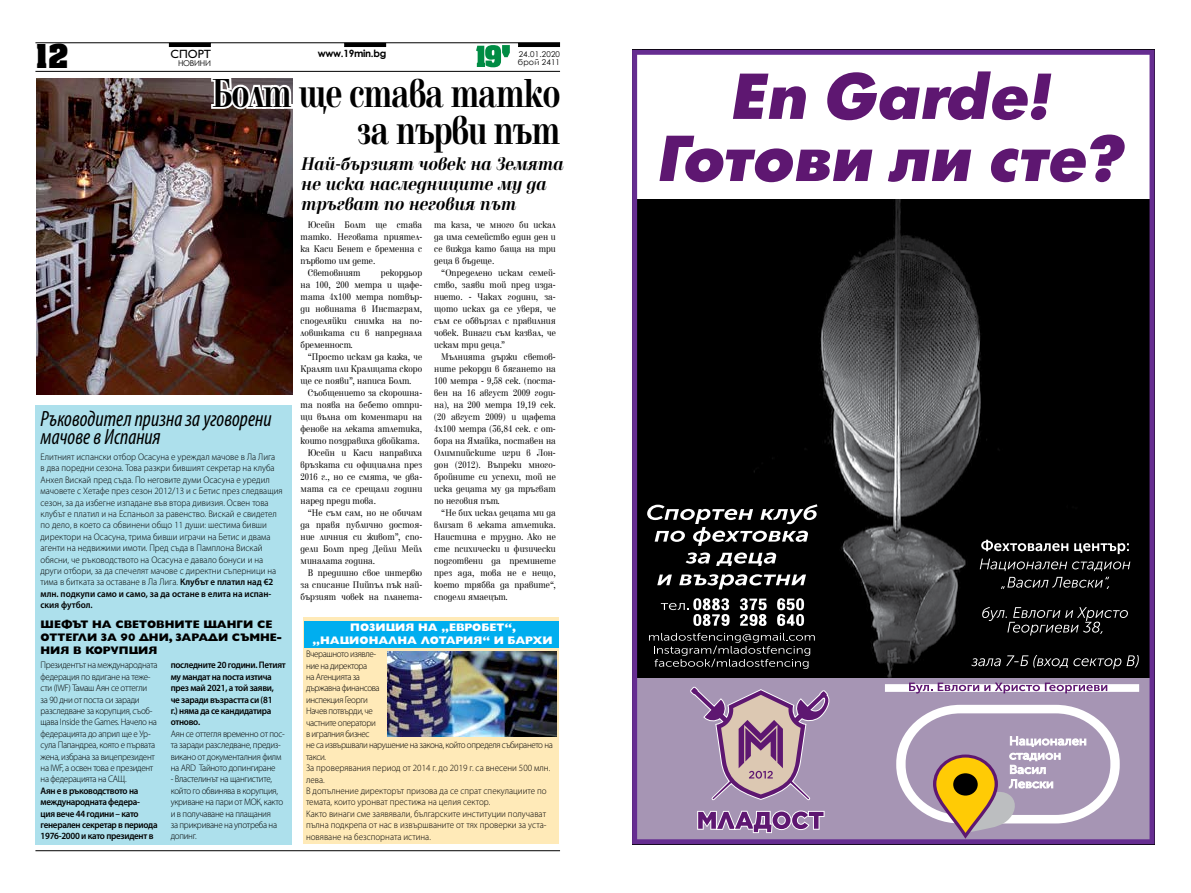
<style>
.page{position:relative;width:1191px;height:893px;background:#fff}
.page>*{position:absolute;margin:0;border:0;box-sizing:border-box;transform-origin:0 0}
.t1{font:700 42px/37px "Elfin CYR";letter-spacing:-.025em;color:#000;text-align:right;scale:.75 1}
.t2{font:700 28px "Achen Cyr";color:#000}
.t3{font:italic condensed 22.2px/18px "Myriad Pro";color:#000;scale:.95 1}
.t4{font:italic 700 19px/20px "Elfin CYR";color:#000;scale:.85 1}
.t5{font:12px "Gilt";color:#000}
.t6{font:800 11px/13.2px "Gilt";color:#000}
.t7{font:800 11px/13.2px "Gilt";color:#fff;text-align:center}
.t8{font:10px/12px "Elfin CYR";letter-spacing:.01em;color:#000;text-align:justify;scale:.85 1}
.t9{font:700 10px "Century Gothic";letter-spacing:-.03em;color:#000}
.t10{font:300 9.5px/11.4px "Myriad Pro";letter-spacing:-.005em;color:#000;scale:.95 1}
.t11{font:300 9.5px/11.4px "Myriad Pro";letter-spacing:-.03em;color:#000;scale:.95 1}
.t12{font:600 9.5px/11.4px "Myriad Pro";letter-spacing:-.03em;color:#000;scale:.95 1}
.t13{font:8px "Century Gothic";letter-spacing:.02em;color:#000}
.s1{font-weight:600}
</style>
<div class="page">
<hr style="left:35px;top:43px;width:525px;height:1px;background:#000">
<hr style="left:35px;top:71px;width:525px;height:1px;background:#000">
<div style="left:169px;top:43px;width:42px;height:4px;border:1px solid #000"></div>
<hr style="left:35px;top:850px;width:525px;height:1px;background:#000">
<div style="left:35px;top:405px;width:257px;height:440px;background:#ade0ec"></div>
<div style="left:303px;top:617px;width:255px;height:227px;background:#ffeab8"></div>
<img style="left:387px;top:651px;width:169px;height:85px">
<div style="left:304px;top:621px;width:254px;height:26px;background:#00aeef"></div>
<img style="left:36px;top:78px;width:257px;height:316px">
<svg style="left:209px;top:42px;width:352px;height:114px"></svg>
<svg style="left:632px;top:50px;width:522px;height:794px"></svg>
<svg style="left:661px;top:598px;width:68px;height:28px"></svg>
<svg style="left:740px;top:598px;width:26px;height:28px"></svg>
<svg style="left:777px;top:598px;width:27px;height:28px"></svg>
<h2 class="t2" style="left:35px;top:37px;width:35px">12</h2>
<p class="t5" style="left:171px;top:48px;width:42px">СПОРТ</p>
<p class="t13" style="left:178px;top:58px;width:35px">НОВИНИ</p>
<p class="t9" style="left:318px;top:45px;width:70px">www.19min.bg</p>
<p class="t13" style="left:519px;top:48px;width:43px">24.01.2020</p>
<p class="t13" style="left:518px;top:56px;width:44px">брой 2411</p>
<h1 class="t1" style="left:212px;top:75px;width:465px">Болт ще става татко за първи път</h1>
<h3 class="t4" style="left:300px;top:154px;width:310px">Най-бързият човек на Земята не иска наследниците му да тръгват по неговия път</h3>
<h3 class="t3" style="left:41px;top:409px;width:245px">Ръководител призна за уговорени мачове в Испания</h3>
<p class="t10" style="left:41px;top:451px;width:256px">Елитният испански отбор Осасуна е уреждал мачове в Ла Лига<br>в два поредни сезона. Това разкри бившият секретар на клуба Анхел Вискай пред съда. По неговите думи Осасуна е уредил мачовете с Хетафе през сезон 2012/13 и с Бетис през следващия сезон, за да избегне изпадане във втора дивизия. Освен това клубът е платил и на Еспаньол за равенство. Вискай е свидетел по дело, в което са обвинени общо 11 души: шестима бивши директори на Осасуна, трима бивши играчи на Бетис и двама агенти на недвижими имоти. Пред съда в Памплона Вискай обясни, че ръководството на Осасуна е давало бонуси и на други отбори, за да спечелят мачове с директни съперници на тима в битката за оставане в Ла Лига. <span class="s1">Клубът е платил над €2 млн. подкупи само и само, за да остане в елита на испан&shy;ския футбол.</span></p>
<p class="t6" style="left:41px;top:617px;width:243px">ШЕФЪТ НА СВЕТОВНИТЕ ЩАНГИ СЕ<br>ОТТЕГЛИ ЗА 90 ДНИ, ЗАРАДИ СЪМНЕ-<br>НИЯ В КОРУПЦИЯ</p>
<p class="t11" style="left:41px;top:659px;width:125px">Президентът на международната федерация по вдигане на теже&shy;сти (IWF) Тамаш Аян се оттегли<br>за 90 дни от поста си заради разследване за корупция, съоб&shy;щава Inside the Games. Начело на федерацията до април ще е Ур&shy;сула Папандреа, която e първата жена, избрана за вицепрезидент на IWF, а освен това е президент на федерацията на САЩ.</p>
<p class="t12" style="left:41px;top:785px;width:125px">Аян е в ръководството на международната федера-<br>ция вече 44 години – като генерален секретар в периода<br>1976-2000 и като президент в</p>
<p class="t12" style="left:171px;top:659px;width:123px">последните 20 години. Петият му мандат на поста изтича през май 2021, а той заяви,<br>че заради възрастта си (81<br>г.) няма да се кандидатира отново.</p>
<p class="t11" style="left:171px;top:728px;width:122px">Аян се оттегля временно от пос&shy;та заради разследване, предиз&shy;викано от документалния филм на ARD Тайното допингиране</p>
<p class="t11" style="left:171px;top:773px;width:120px">- Властелинът на щангистите, който го обвинява в корупция, укриване на пари от МОК, както и в получаване на плащания<br>за прикриване на употреба на допинг.</p>
<p class="t8" style="left:308px;top:219px;width:136px">Юсейн Болт ще става</p>
<p class="t8" style="left:300px;top:231px;width:145px">татко. Неговата приятел-</p>
<p class="t8" style="left:300px;top:243px;width:145px">ка Каси Бенет е бременна с</p>
<p class="t8" style="left:300px;top:255px;width:89px">първото им дете.</p>
<p class="t8" style="left:308px;top:267px;width:64px">Световният</p>
<p class="t8" style="left:300px;top:267px;width:145px;text-indent:80px">рекордьор на 100, 200 метра и щафе&shy;тата 4х100 метра потвър&shy;ди новината в Инстаграм, споделяйки снимка на по&shy;ловинката си в напреднала бременност.</p>
<p class="t8" style="left:300px;top:351px;width:145px;text-indent:7px">“Просто искам да кажа, че Кралят или Кралицата скоро ще се появи”, написа Болт.</p>
<p class="t8" style="left:308px;top:387px;width:136px">Съобщението за скорошна-</p>
<p class="t8" style="left:300px;top:399px;width:145px">та поява на бебето отпри-</p>
<p class="t8" style="left:300px;top:411px;width:145px">щи вълна от коментари на</p>
<p class="t8" style="left:300px;top:423px;width:145px">фенове на леката атлетика,</p>
<p class="t8" style="left:300px;top:435px;width:142px">които поздравиха двойката.</p>
<p class="t8" style="left:308px;top:447px;width:136px">Юсейн и Каси направиха</p>
<p class="t8" style="left:300px;top:459px;width:145px">връзката си официална през</p>
<p class="t8" style="left:300px;top:471px;width:145px">2016 г., но се смята, че два-</p>
<p class="t8" style="left:300px;top:483px;width:145px">мата са се срещали години</p>
<p class="t8" style="left:300px;top:495px;width:90px">наред преди това.</p>
<p class="t8" style="left:308px;top:507px;width:136px">“Не съм сам, но не обичам</p>
<p class="t8" style="left:300px;top:519px;width:145px">да правя публично достоя-</p>
<p class="t8" style="left:300px;top:531px;width:145px">ние личния си живот”, спо-</p>
<p class="t8" style="left:300px;top:543px;width:145px">дели Болт пред Дейли Мейл</p>
<p class="t8" style="left:300px;top:555px;width:89px">миналата година.</p>
<p class="t8" style="left:308px;top:567px;width:136px">В предишно свое интервю</p>
<p class="t8" style="left:300px;top:579px;width:145px">за списание Пийпъл пък най-</p>
<p class="t8" style="left:300px;top:591px;width:145px">бързият човек на планета-</p>
<p class="t8" style="left:434px;top:219px;width:145px">та каза, че много би искал да има семейство един ден и се вижда като баща на три деца в бъдеще.</p>
<p class="t8" style="left:434px;top:267px;width:145px;text-indent:7px">“Определено искам семей&shy;ство, заяви той пред изда&shy;нието. - Чаках години, за&shy;щото исках да се уверя, че съм се обвързал с правилния човек. Винаги съм казвал, че искам три деца.”</p>
<p class="t8" style="left:434px;top:351px;width:145px;text-indent:7px">Мълнията държи светов&shy;ните рекорди в бягането на 100 метра - 9,58 сек. (поста&shy;вен на 16 август 2009 годи&shy;на), на 200 метра 19,19 сек. (20 август 2009) и щафета 4х100 метра (36,84 сек. с от&shy;бора на Ямайка, поставен на Олимпийските игри в Лон&shy;дон (2012). Въпреки много&shy;бройните си успехи, той не иска децата му да тръгват по неговия път.</p>
<p class="t8" style="left:434px;top:507px;width:145px;text-indent:7px">“Не бих искал децата ми да влизат в леката атлетика.<br>Наистина е трудно. Ако не сте психически и физически подготвени да преминете през ада, това не е нещо, което трябва да правите“, сподели ямаецът.</p>
<p class="t7" style="left:312px;top:621px;width:242px">ПОЗИЦИЯ НА “ЕВРОБЕТ”, “НАЦИОНАЛНА ЛОТАРИЯ” И БАРХИ</p>
<p class="t10" style="left:306px;top:648px;width:261px">Вчерашното изявле-<br>ние на директора<br>на Агенцията за<br>държавна финансова<br>инспекция Георги<br>Начев потвърди, че<br>частните оператори<br>в игралния бизнес<br>не са извършвали нарушение на закона, който определя събирането на такси.<br>За проверявания период от 2014 г. до 2019 г. са внесени 500 млн. лева.<br>В допълнение директорът призова да се спрат спекулациите по темата, които уронват престижа на целия сектор.<br>Както винаги сме заявявали, българските институции получават пълна подкрепа от нас в извършваните от тях проверки за уста&shy;новяване на безспорната истина.</p>
</div>
